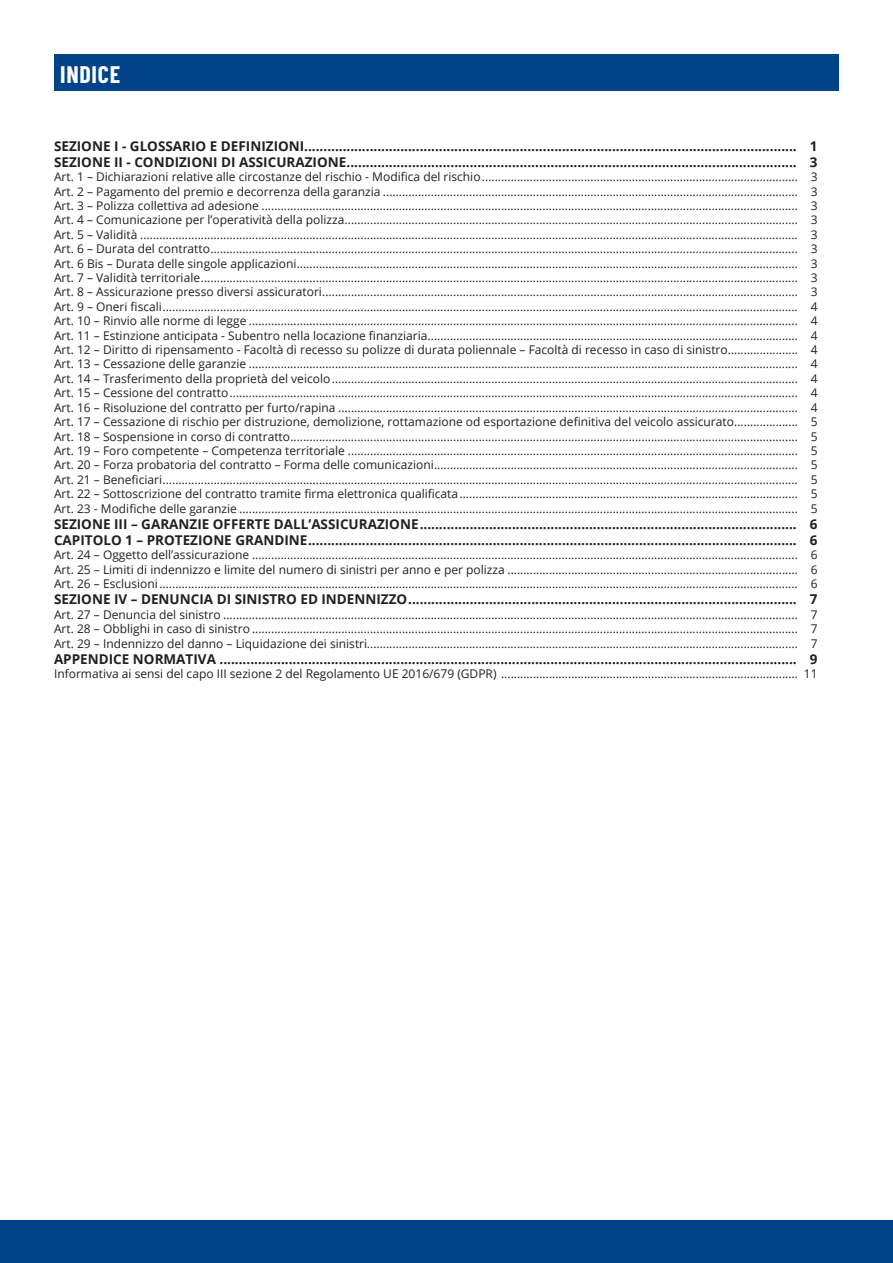
<style>
.page{position:relative;width:893px;height:1263px;background:#fff}
.page>*{position:absolute;margin:0;border:0;box-sizing:border-box;transform-origin:0 0}
.Elenco_numerato_I{font:700 24px "Barlow Condensed";letter-spacing:.03em;color:#fff}
.Elenco_numerato_I-2{font:700 13.5px "Open Sans";color:#231f20}
.Elenco_numerato_I-3{font:12px "Open Sans";color:#231f20}
</style>
<div class="page">
<div style="left:54px;top:54px;width:785px;height:37px;background:#004389"></div>
<div style="left:0;top:1220px;width:893px;height:43px;background:#004389"></div>
<p class="Elenco_numerato_I" style="left:60px;top:60px;width:62px">INDICE</p>
<p class="Elenco_numerato_I-2" style="left:54px;top:136px;width:765px">SEZIONE I - GLOSSARIO E DEFINIZIONI................................................................................................................................ 1</p>
<p class="Elenco_numerato_I-2" style="left:54px;top:152px;width:765px">SEZIONE II - CONDIZIONI DI ASSICURAZIONE..................................................................................................................... 3</p>
<p class="Elenco_numerato_I-3" style="left:54px;top:169px;width:765px">Art. 1 – Dichiarazioni relative alle circostanze del rischio - Modifica del rischio................................................................................................... 3</p>
<p class="Elenco_numerato_I-3" style="left:54px;top:183px;width:765px">Art. 2 – Pagamento del premio e decorrenza della garanzia .................................................................................................................................. 3</p>
<p class="Elenco_numerato_I-3" style="left:54px;top:197px;width:765px">Art. 3 – Polizza collettiva ad adesione ........................................................................................................................................................................ 3</p>
<p class="Elenco_numerato_I-3" style="left:54px;top:212px;width:765px">Art. 4 – Comunicazione per l’operatività della polizza.............................................................................................................................................. 3</p>
<p class="Elenco_numerato_I-3" style="left:54px;top:226px;width:765px">Art. 5 – Validità .............................................................................................................................................................................................................. 3</p>
<p class="Elenco_numerato_I-3" style="left:54px;top:241px;width:765px">Art. 6 – Durata del contratto........................................................................................................................................................................................ 3</p>
<p class="Elenco_numerato_I-3" style="left:54px;top:255px;width:765px">Art. 6 Bis – Durata delle singole applicazioni............................................................................................................................................................. 3</p>
<p class="Elenco_numerato_I-3" style="left:54px;top:269px;width:765px">Art. 7 – Validità territoriale........................................................................................................................................................................................... 3</p>
<p class="Elenco_numerato_I-3" style="left:54px;top:284px;width:765px">Art. 8 – Assicurazione presso diversi assicuratori..................................................................................................................................................... 3</p>
<p class="Elenco_numerato_I-3" style="left:54px;top:298px;width:765px">Art. 9 – Oneri fiscali....................................................................................................................................................................................................... 4</p>
<p class="Elenco_numerato_I-3" style="left:54px;top:313px;width:765px">Art. 10 – Rinvio alle norme di legge ............................................................................................................................................................................ 4</p>
<p class="Elenco_numerato_I-3" style="left:54px;top:327px;width:765px">Art. 11 – Estinzione anticipata - Subentro nella locazione finanziaria.................................................................................................................... 4</p>
<p class="Elenco_numerato_I-3" style="left:54px;top:341px;width:765px">Art. 12 – Diritto di ripensamento - Facoltà di recesso su polizze di durata poliennale – Facoltà di recesso in caso di sinistro...................... 4</p>
<p class="Elenco_numerato_I-3" style="left:54px;top:356px;width:765px">Art. 13 – Cessazione delle garanzie ............................................................................................................................................................................ 4</p>
<p class="Elenco_numerato_I-3" style="left:54px;top:370px;width:765px">Art. 14 – Trasferimento della proprietà del veicolo.................................................................................................................................................. 4</p>
<p class="Elenco_numerato_I-3" style="left:54px;top:385px;width:765px">Art. 15 – Cessione del contratto.................................................................................................................................................................................. 4</p>
<p class="Elenco_numerato_I-3" style="left:54px;top:399px;width:765px">Art. 16 – Risoluzione del contratto per furto/rapina ................................................................................................................................................ 4</p>
<p class="Elenco_numerato_I-3" style="left:54px;top:413px;width:765px">Art. 17 – Cessazione di rischio per distruzione, demolizione, rottamazione od esportazione definitiva del veicolo assicurato.................... 5</p>
<p class="Elenco_numerato_I-3" style="left:54px;top:428px;width:765px">Art. 18 – Sospensione in corso di contratto............................................................................................................................................................... 5</p>
<p class="Elenco_numerato_I-3" style="left:54px;top:442px;width:765px">Art. 19 – Foro competente – Competenza territoriale ............................................................................................................................................. 5</p>
<p class="Elenco_numerato_I-3" style="left:54px;top:457px;width:765px">Art. 20 – Forza probatoria del contratto – Forma delle comunicazioni.................................................................................................................. 5</p>
<p class="Elenco_numerato_I-3" style="left:54px;top:471px;width:765px">Art. 21 – Beneficiari....................................................................................................................................................................................................... 5</p>
<p class="Elenco_numerato_I-3" style="left:54px;top:485px;width:765px">Art. 22 – Sottoscrizione del contratto tramite firma elettronica qualificata.......................................................................................................... 5</p>
<p class="Elenco_numerato_I-3" style="left:54px;top:500px;width:765px">Art. 23 - Modifiche delle garanzie ............................................................................................................................................................................... 5</p>
<p class="Elenco_numerato_I-2" style="left:54px;top:514px;width:765px">SEZIONE III – GARANZIE OFFERTE DALL’ASSICURAZIONE.................................................................................................. 6</p>
<p class="Elenco_numerato_I-2" style="left:54px;top:530px;width:765px">CAPITOLO 1 – PROTEZIONE GRANDINE............................................................................................................................... 6</p>
<p class="Elenco_numerato_I-3" style="left:54px;top:547px;width:765px">Art. 24 – Oggetto dell’assicurazione ........................................................................................................................................................................... 6</p>
<p class="Elenco_numerato_I-3" style="left:54px;top:561px;width:765px">Art. 25 – Limiti di indennizzo e limite del numero di sinistri per anno e per polizza ........................................................................................... 6</p>
<p class="Elenco_numerato_I-3" style="left:54px;top:575px;width:765px">Art. 26 – Esclusioni........................................................................................................................................................................................................ 6</p>
<p class="Elenco_numerato_I-2" style="left:54px;top:590px;width:765px">SEZIONE IV – DENUNCIA DI SINISTRO ED INDENNIZZO..................................................................................................... 7</p>
<p class="Elenco_numerato_I-3" style="left:54px;top:606px;width:765px">Art. 27 – Denuncia del sinistro .................................................................................................................................................................................... 7</p>
<p class="Elenco_numerato_I-3" style="left:54px;top:620px;width:765px">Art. 28 – Obblighi in caso di sinistro ........................................................................................................................................................................... 7</p>
<p class="Elenco_numerato_I-3" style="left:54px;top:635px;width:765px">Art. 29 – Indennizzo del danno – Liquidazione dei sinistri....................................................................................................................................... 7</p>
<p class="Elenco_numerato_I-2" style="left:54px;top:649px;width:765px">APPENDICE NORMATIVA ...................................................................................................................................................... 9</p>
<p class="Elenco_numerato_I-3" style="left:54px;top:665px;width:765px">Informativa ai sensi del capo III sezione 2 del Regolamento UE 2016/679 (GDPR) ............................................................................................. 11</p>
</div>
